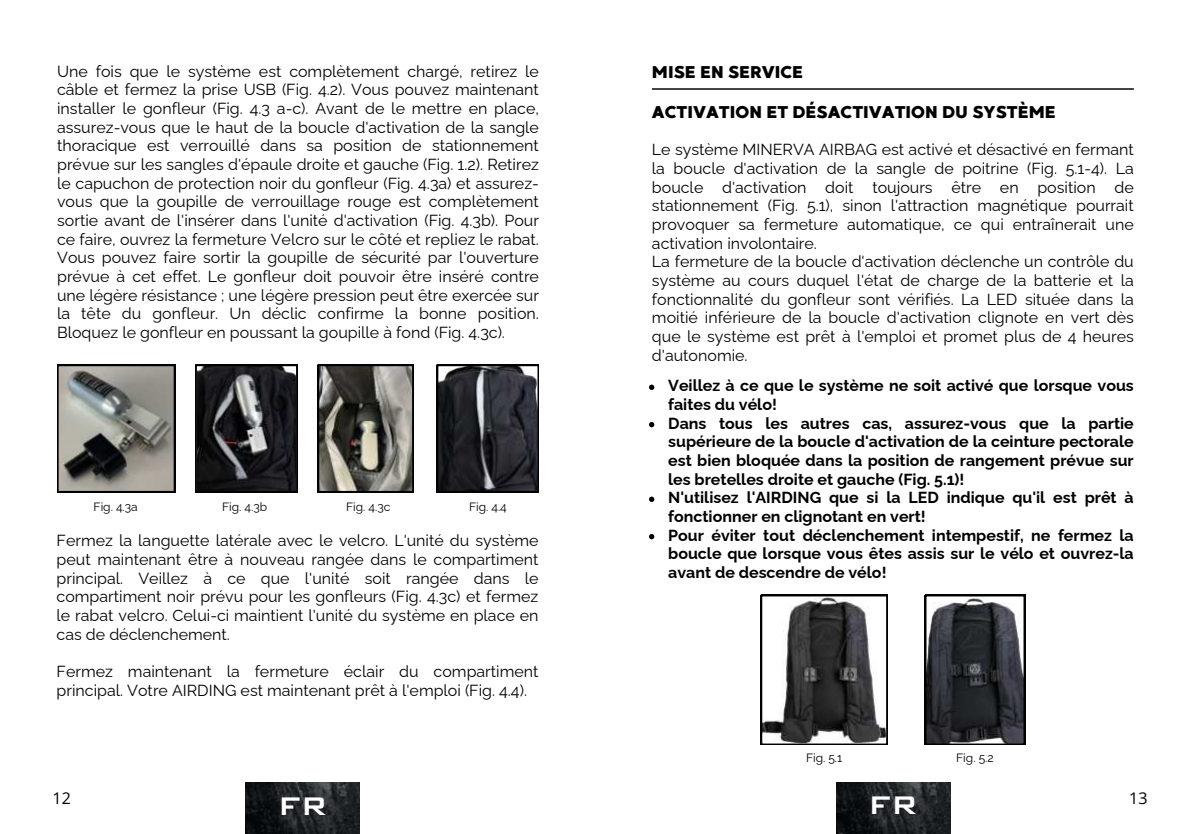
<style>
.page{position:relative;width:1191px;height:834px;background:#fff}
.page>*{position:absolute;margin:0;border:0;box-sizing:border-box;transform-origin:0 0}
.t1{font:500 34px "Bank Gothic BT";color:#fff}
.t2{font:17px "MADE Good Time Grotesk";color:#000}
.t3{font:16px/18.6px "Raleway";color:#000}
.t4{font:700 16px/18.6px "Raleway";color:#000}
.t5{font:16px "Open Sans";color:#000}
.t6{font:12px "Raleway";color:#000}
</style>
<div class="page">
<img style="left:246px;top:782px;width:114px;height:51px">
<img style="left:836px;top:782px;width:114px;height:51px">
<svg style="left:195px;top:365px;width:102px;height:127px;background:#2d2d30"></svg>
<svg style="left:437px;top:365px;width:102px;height:127px;background:#303136"></svg>
<svg style="left:318px;top:365px;width:96px;height:127px;background:#6c6962"></svg>
<svg style="left:57px;top:365px;width:118px;height:127px;background:#81817b"></svg>
<hr style="left:652px;top:88px;width:482px;height:2px;background:#05070b">
<svg style="left:761px;top:595px;width:127px;height:150px"></svg>
<svg style="left:925px;top:595px;width:100px;height:150px;background:#3f4146"></svg>
<svg style="left:649px;top:385px;width:5px;height:5px"></svg>
<svg style="left:649px;top:422px;width:5px;height:5px"></svg>
<svg style="left:649px;top:497px;width:5px;height:5px"></svg>
<svg style="left:649px;top:534px;width:5px;height:5px"></svg>
<p class="t3" style="left:57px;top:60px;width:483px;text-align:justify">Une fois que le système est complètement chargé, retirez le câble et fermez la prise USB (Fig. 4.2). Vous pouvez maintenant installer le gonfleur (Fig. 4.3 a-c). Avant de le mettre en place, assurez-vous que le haut de la boucle d'activation de la sangle thoracique est verrouillé dans sa position de stationnement prévue sur les sangles d'épaule droite et gauche (Fig. 1.2). Retirez le capuchon de protection noir du gonfleur (Fig. 4.3a) et assurez&shy;vous que la goupille de verrouillage rouge est complètement sortie avant de l'insérer dans l'unité d'activation (Fig. 4.3b). Pour ce faire, ouvrez la fermeture Velcro sur le côté et repliez le rabat.<br>Vous pouvez faire sortir la goupille de sécurité par l'ouverture prévue à cet effet. Le gonfleur doit pouvoir être inséré contre une légère résistance ; une légère pression peut être exercée sur la tête du gonfleur. Un déclic confirme la bonne position.<br>Bloquez le gonfleur en poussant la goupille à fond (Fig. 4.3c).</p>
<p class="t6" style="left:94px;top:497px;width:46px">Fig. 4.3a</p>
<p class="t6" style="left:222px;top:497px;width:47px">Fig. 4.3b</p>
<p class="t6" style="left:346px;top:497px;width:46px">Fig. 4.3c</p>
<p class="t6" style="left:469px;top:497px;width:39px">Fig. 4.4</p>
<p class="t3" style="left:57px;top:530px;width:483px;text-align:justify">Fermez la languette latérale avec le velcro. L'unité du système peut maintenant être à nouveau rangée dans le compartiment principal. Veillez à ce que l'unité soit rangée dans le compartiment noir prévu pour les gonfleurs (Fig. 4.3c) et fermez le rabat velcro. Celui-ci maintient l'unité du système en place en cas de déclenchement.</p>
<p class="t3" style="left:57px;top:660px;width:483px">Fermez maintenant la fermeture éclair du compartiment principal. Votre AIRDING est maintenant prêt à l'emploi (Fig. 4.4).</p>
<p class="t2" style="left:652px;top:61px;width:153px">MISE EN SERVICE</p>
<p class="t2" style="left:652px;top:101px;width:405px">ACTIVATION ET DÉSACTIVATION DU SYSTÈME</p>
<p class="t3" style="left:652px;top:139px;width:483px">Le système MINERVA AIRBAG est activé et désactivé en fermant la boucle d'activation de la sangle de poitrine (Fig. 5.1-4). La boucle d'activation doit toujours être en position de stationnement (Fig. 5.1), sinon l'attraction magnétique pourrait provoquer sa fermeture automatique, ce qui entraînerait une activation involontaire.<br>La fermeture de la boucle d'activation déclenche un contrôle du système au cours duquel l'état de charge de la batterie et la fonctionnalité du gonfleur sont vérifiés. La LED située dans la moitié inférieure de la boucle d'activation clignote en vert dès que le système est prêt à l'emploi et promet plus de 4 heures d'autonomie.</p>
<p class="t4" style="left:668px;top:375px;width:467px">Veillez à ce que le système ne soit activé que lorsque vous faites du vélo!<br>Dans tous les autres cas, assurez-vous que la partie supérieure de la boucle d'activation de la ceinture pectorale est bien bloquée dans la position de rangement prévue sur les bretelles droite et gauche (Fig. 5.1)!<br>N'utilisez l'AIRDING que si la LED indique qu'il est prêt à fonctionner en clignotant en vert!<br>Pour éviter tout déclenchement intempestif, ne fermez la boucle que lorsque vous êtes assis sur le vélo et ouvrez-la avant de descendre de vélo!</p>
<p class="t6" style="left:806px;top:748px;width:38px">Fig. 5.1</p>
<p class="t6" style="left:956px;top:748px;width:39px">Fig. 5.2</p>
<p class="t5" style="left:53px;top:787px;width:20px">12</p>
<h1 class="t1" style="left:868px;top:787px;width:52px">FR</h1>
<h1 class="t1" style="left:278px;top:788px;width:52px">FR</h1>
<p class="t5" style="left:1129px;top:787px;width:20px">13</p>
</div>
